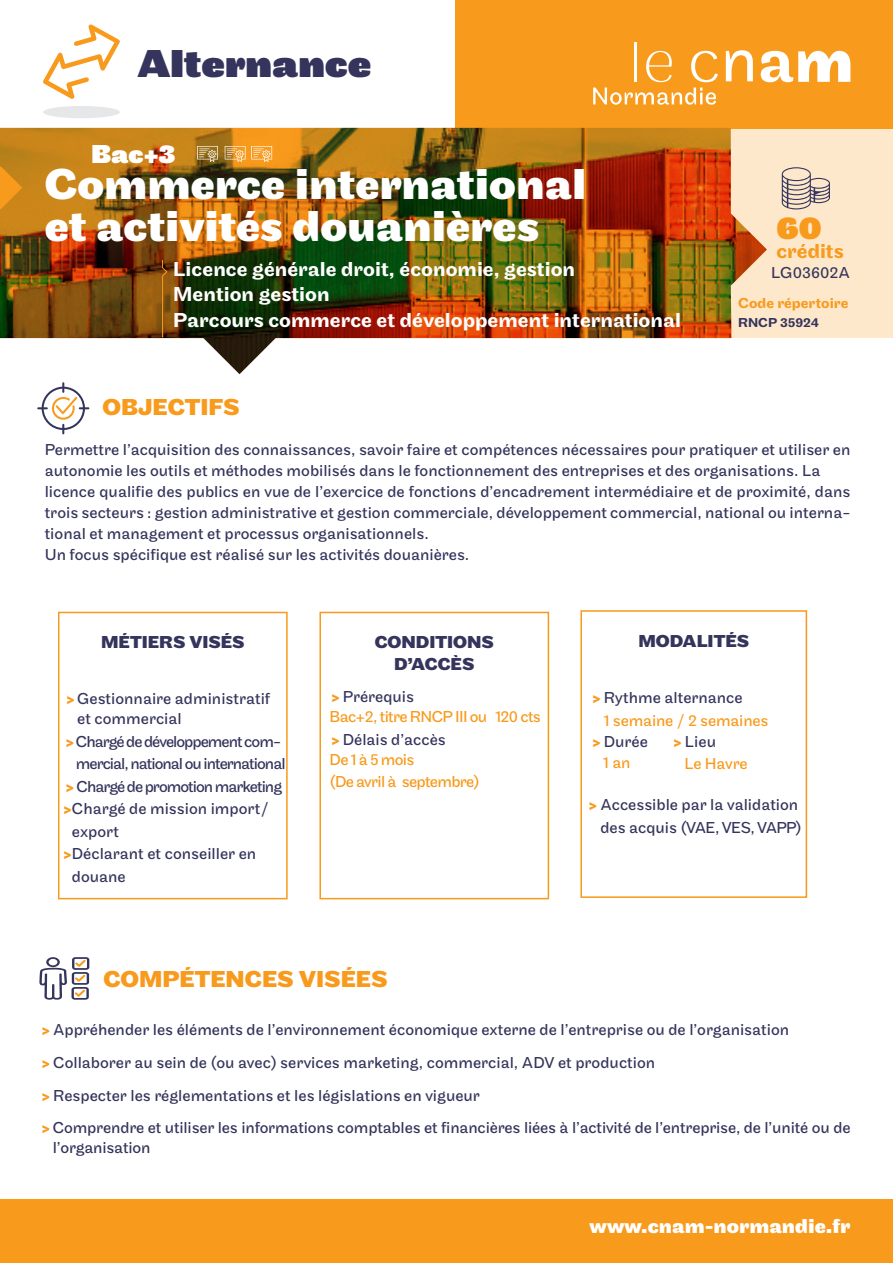
<style>
.page{position:relative;width:893px;height:1263px;background:#fff}
.page>*{position:absolute;margin:0;border:0;box-sizing:border-box;transform-origin:0 0}
.t1{font:700 45px/42px "Maple";color:#fff}
.t2{font:900 40.5px "Maple";color:#34345c}
.t3{font:900 33px "Maple";color:#f89a1c}
.t4{font:900 27px "Maple";color:#fff}
.t5{font:700 24px "Maple";color:#f89a1c}
.t6{font:500 21px/25.2px "Maple";color:#fff}
.t7{font:700 21px "Maple";color:#fff}
.t8{font:500 21px "Maple";color:#f89a1c}
.t9{font:700 18px/21.6px "Maple";color:#34345c;text-align:center}
.t10{font:16.5px/21px "Maple";color:#34345c}
.t11{font:16.5px "Maple";letter-spacing:-.06em;color:#34345c}
.t12{font:16.5px/19.8px "Maple";letter-spacing:-.04em;color:#f89a1c}
.t13{font:16.5px/22.5px "Maple";letter-spacing:-.01em;color:#f89a1c}
.t14{font:500 15px "Maple";color:#f89a1c}
.t15{font:500 13.5px "Maple";color:#34345c}
.s1{font-weight:700;color:#f89a1c}
.s2{font-weight:700}
.s3{color:#34345c}
.s4{color:#f89a1c}
</style>
<div class="page">
<div style="left:731px;top:123px;width:162px;height:215px;background:#fee8cb"></div>
<div style="left:455px;top:0;width:438px;height:129px;background:#f89a1c"></div>
<img style="left:0;top:128px;width:767px;height:246px">
<svg style="left:162px;top:259px;width:6px;height:79px"></svg>
<svg style="left:646px;top:51px;width:26px;height:31px"></svg>
<hr style="left:634px;top:43px;width:2px;height:39px;background:#fff">
<svg style="left:691px;top:51px;width:27px;height:31px"></svg>
<svg style="left:726px;top:50px;width:27px;height:31px"></svg>
<svg style="left:761px;top:51px;width:89px;height:31px"></svg>
<svg style="left:593px;top:88px;width:123px;height:17px"></svg>
<svg style="left:197px;top:146px;width:21px;height:16px"></svg>
<svg style="left:225px;top:146px;width:47px;height:16px"></svg>
<svg style="left:37px;top:382px;width:52px;height:52px"></svg>
<svg style="left:782px;top:167px;width:48px;height:42px"></svg>
<svg style="left:0;top:167px;width:22px;height:42px"></svg>
<svg style="left:43px;top:24px;width:77px;height:75px"></svg>
<div style="left:43px;top:106px;width:77px;height:12px;background:#e6e7e9;border-radius:50%"></div>
<div style="left:0;top:1199px;width:893px;height:64px;background:#f89a1c"></div>
<div style="left:58px;top:612px;width:230px;height:287px;border:2px solid #f89a1c"></div>
<div style="left:319px;top:612px;width:230px;height:287px;border:2px solid #f89a1c"></div>
<div style="left:580px;top:610px;width:227px;height:288px;border:2px solid #f89a1c"></div>
<svg style="left:39px;top:957px;width:50px;height:43px"></svg>
<h2 class="t2" style="left:137px;top:38px;width:236px">Alternance</h2>
<h3 class="t4" style="left:91px;top:137px;width:86px">Bac+3</h3>
<h1 class="t1" style="left:45px;top:164px;width:543px">Commerce international et activités douanières</h1>
<p class="t6" style="left:173px;top:257px;width:509px">Licence générale droit, économie, gestion<br>Mention gestion<br>Parcours commerce et développement international</p>
<h3 class="t3" style="left:776px;top:207px;width:47px">60</h3>
<p class="t8" style="left:776px;top:239px;width:69px">crédits</p>
<p class="t10" style="left:771px;top:263px;width:80px">LG03602A</p>
<p class="t14" style="left:738px;top:294px;width:112px">Code répertoire</p>
<p class="t15" style="left:738px;top:315px;width:82px">RNCP 35924</p>
<h3 class="t5" style="left:102px;top:392px;width:139px">OBJECTIFS</h3>
<p class="t10" style="left:45px;top:440px;width:807px">Permettre l’acquisition des connaissances, savoir faire et compétences nécessaires pour pratiquer et utiliser en autonomie les outils et méthodes mobilisés dans le fonctionnement des entreprises et des organisations. La licence qualifie des publics en vue de l’exercice de fonctions d’encadrement intermédiaire et de proximité, dans trois secteurs : gestion administrative et gestion commerciale, développement commercial, national ou interna&shy;tional et management et processus organisationnels.<br>Un focus spécifique est réalisé sur les activités douanières.</p>
<p class="t9" style="left:101px;top:632px;width:145px">MÉTIERS VISÉS</p>
<p class="t10" style="left:77px;top:689px;width:194px;line-height:19.8px;text-indent:-11px"><span class="s1">&gt;</span> Gestionnaire administratif et commercial</p>
<p class="t11" style="left:66px;top:732px;width:217px"><span class="s1">&gt;</span> Chargé de développement com-</p>
<p class="t11" style="left:76px;top:754px;width:211px">mercial, national ou international</p>
<p class="t11" style="left:66px;top:777px;width:218px"><span class="s1">&gt;</span> Chargé de promotion marketing</p>
<p class="t10" style="left:63px;top:799px;width:207px"><span class="s1">&gt;</span>Chargé de mission import/</p>
<p class="t10" style="left:72px;top:821px;width:49px">export</p>
<p class="t10" style="left:63px;top:844px;width:194px"><span class="s1">&gt;</span>Déclarant et conseiller en</p>
<p class="t10" style="left:72px;top:866px;width:55px">douane</p>
<p class="t9" style="left:375px;top:632px;width:121px">CONDITIONS<br>D’ACCÈS</p>
<p class="t12" style="left:330px;top:688px;width:213px"><span class="s2">&gt;</span> <span class="s3">Prérequis<br></span>Bac+2, titre RNCP III ou 120 cts</p>
<p class="t10" style="left:330px;top:730px;width:118px;line-height:19.8px"><span class="s1">&gt;</span> Délais d’accès<br><span class="s4">De 1 à 5 mois</span></p>
<p class="t12" style="left:330px;top:772px;width:151px">(De avril à septembre)</p>
<p class="t9" style="left:638px;top:630px;width:112px">MODALITÉS</p>
<p class="t13" style="left:604px;top:687px;width:166px;text-indent:-11px"><span class="s2">&gt;</span> <span class="s3">Rythme alternance<br></span>1 semaine / 2 semaines</p>
<p class="t10" style="left:592px;top:731px;width:57px;text-align:center"><span class="s1">&gt;</span> Durée<br><span class="s4">1 an</span></p>
<p class="t10" style="left:589px;top:794px;width:214px;line-height:22.5px;text-align:right"><span class="s1">&gt;</span> Accessible par la validation des acquis (VAE, VES, VAPP)</p>
<p class="t13" style="left:684px;top:731px;width:65px;line-height:21.9px;text-indent:-11px"><span class="s2">&gt;</span> <span class="s3">Lieu<br></span>Le Havre</p>
<h3 class="t5" style="left:103px;top:964px;width:286px">COMPÉTENCES VISÉES</h3>
<p class="t10" style="left:42px;top:1014px;width:810px;line-height:32.5px"><span class="s1">&gt;</span> Appréhender les éléments de l’environnement économique externe de l’entreprise ou de l’organisation<br><span class="s1">&gt;</span> Collaborer au sein de (ou avec) services marketing, commercial, ADV et production<br><span class="s1">&gt;</span> Respecter les réglementations et les législations en vigueur<br><span class="s1">&gt;</span> Comprendre et utiliser les informations comptables et financières liées à l’activité de l’entreprise, de l’unité ou de</p>
<p class="t10" style="left:53px;top:1137px;width:99px">l’organisation</p>
<p class="t7" style="left:590px;top:1213px;width:262px">www.cnam-normandie.fr</p>
</div>
